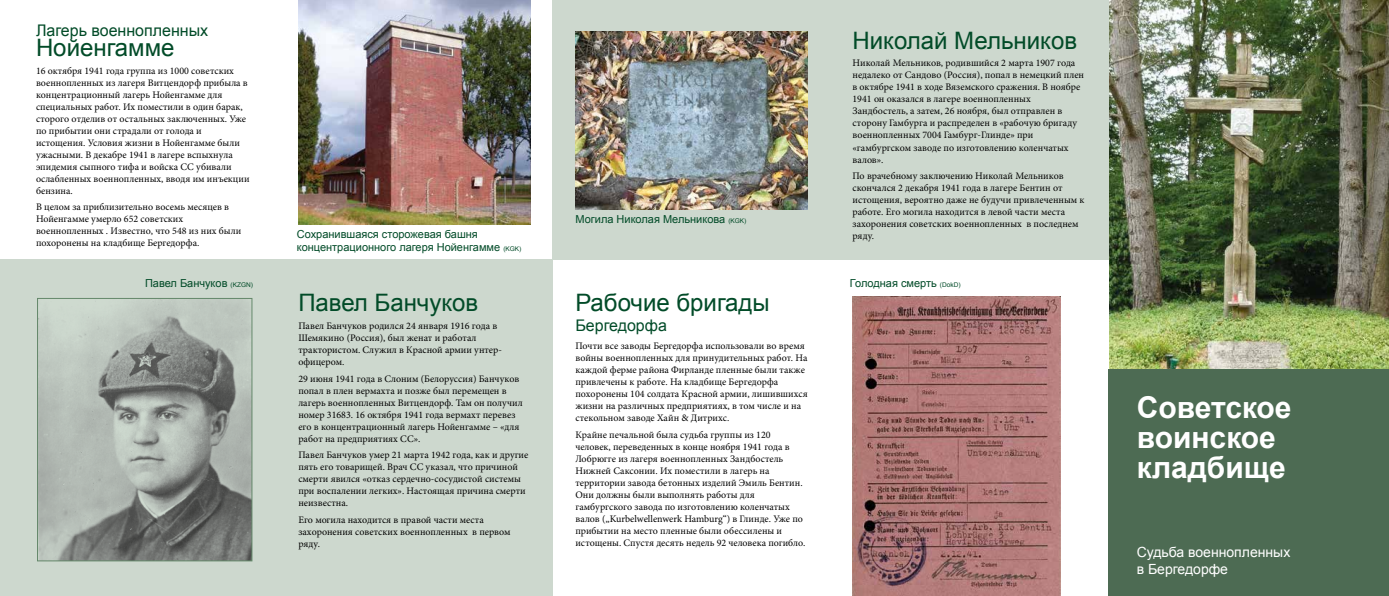
<style>
.page{position:relative;width:1389px;height:596px;background:#fff}
.page>*{position:absolute;margin:0;border:0;box-sizing:border-box;transform-origin:0 0}
.t1{font:700 30px/30px "Arial";color:#fff}
.t2{font:24px "Arial";color:#024b28}
.t3{font:16px "Arial";color:#024b28}
.t4{font:14px/17px "Arial";color:#fff}
.t5{font:11px/13.2px "Arial";color:#024b28}
.t6{font:10px/12px "Minion Pro";color:#000}
.s1{font-size:6.5px}
</style>
<div class="page">
<img style="left:1109px;top:0;width:280px;height:369px">
<div style="left:553px;top:0;width:556px;height:259px;background:#cdd8ce"></div>
<div style="left:0;top:259px;width:552px;height:336px;background:#cdd8ce"></div>
<div style="left:1108px;top:369px;width:281px;height:226px;background:#4d6b53"></div>
<img style="left:576px;top:31px;width:232px;height:178px">
<img style="left:298px;top:0;width:233px;height:225px">
<img style="left:39px;top:300px;width:211px;height:259px">
<div style="left:37px;top:298px;width:215px;height:263px;border:1px solid #64886a"></div>
<img style="left:852px;top:296px;width:208px;height:299px">
<h3 class="t3" style="left:36px;top:20px;width:174px">Лагерь военнопленных</h3>
<h2 class="t2" style="left:36px;top:32px;width:140px">Нойенгамме</h2>
<p class="t6" style="left:36px;top:64px;width:215px">16 октября 1941 года группа из 1000 советских военнопленных из лагеря Витцендорф прибыла в концентрационный лагерь Нойенгамме для специальных работ. Их поместили в один барак, сторого отделив от остальных заключенных. Уже по прибытии они страдали от голода и истощения. Условия жизни в Нойенгамме были ужасными. В декабре 1941 в лагере вспыхнула эпидемия сыпного тифа и войска СС убивали ослабленных военнопленных, вводя им инъекции бензина.</p>
<p class="t6" style="left:36px;top:201px;width:207px">В целом за приблизительно восемь месяцев в Нойенгамме умерло 652 советских военнопленных . Известно, что 548 из них были похоронены на кладбище Бергедорфа.</p>
<p class="t5" style="left:145px;top:276px;width:109px">Павел Банчуков <span class="s1">(KZGN)</span></p>
<p class="t5" style="left:297px;top:227px;width:226px">Сохранившаяся сторожевая башня концентрационного лагеря Нойенгамме <span class="s1">(KGK)</span></p>
<h2 class="t2" style="left:298px;top:287px;width:182px">Павел Банчуков</h2>
<p class="t6" style="left:298px;top:319px;width:205px">Павел Банчуков родился 24 января 1916 года в Шемякино (Россия), был женат и работал трактористом. Служил в Красной армии унтер&shy;офицером.</p>
<p class="t6" style="left:298px;top:372px;width:226px">29 июня 1941 года в Слоним (Белоруссия) Банчуков попал в плен вермахта и позже был перемещен в лагерь военнопленных Витцендорф. Там он получил номер 31683. 16 октября 1941 года вермахт перевез его в концентрационный лагерь Нойенгамме – «для работ на предприятиях СС».</p>
<p class="t6" style="left:298px;top:448px;width:231px">Павел Банчуков умер 21 марта 1942 года, как и другие пять его товарищей. Врач СС указал, что причиной смерти явился «отказ сердечно-сосудистой системы при воспалении легких». Настоящая причина смерти неизвестна.</p>
<p class="t6" style="left:298px;top:513px;width:214px">Его могила находится в правой части места захоронения советских военнопленных в первом ряду.</p>
<p class="t5" style="left:575px;top:212px;width:173px">Могила Николая Мельникова <span class="s1">(KGK)</span></p>
<h2 class="t2" style="left:575px;top:287px;width:196px">Рабочие бригады</h2>
<h3 class="t3" style="left:575px;top:315px;width:93px">Бергедорфа</h3>
<p class="t6" style="left:575px;top:339px;width:234px">Почти все заводы Бергедорфа использовали во время войны военнопленных для принудительных работ. На каждой ферме района Фирланде пленные были также привлечены к работе. На кладбище Бергедорфа похоронены 104 солдата Красной армии, лишившихся жизни на различных предприятиях, в том числе и на стекольном заводе Хайн &amp; Дитрихс.</p>
<p class="t6" style="left:575px;top:428px;width:231px">Крайне печальной была судьба группы из 120 человек, переведенных в конце ноября 1941 года в Лобрюгге из лагеря военнопленных Зандбостель Нижней Саксонии. Их поместили в лагерь на территории завода бетонных изделий Эмиль Бентин.<br>Они должны были выполнять работы для гамбургского завода по изготовлению коленчатых валов („Kurbelwellenwerk Hamburg“) в Глинде. Уже по прибытии на место пленные были обессилены и истощены. Спустя десять недель 92 человека погибло.</p>
<h2 class="t2" style="left:853px;top:25px;width:226px">Николай Мельников</h2>
<p class="t6" style="left:853px;top:57px;width:233px">Николай Мельников, родившийся 2 марта 1907 года недалеко от Сандово (Россия), попал в немецкий плен в октябре 1941 в ходе Вяземского сражения. В ноябре 1941 он оказался в лагере военнопленных Зандбостель, а затем, 26 ноября, был отправлен в сторону Гамбурга и распределен в «рабочую бригаду военнопленных 7004 Гамбург-Глинде» при «гамбургском заводе по изготовлению коленчатых валов».</p>
<p class="t6" style="left:853px;top:170px;width:234px">По врачебному заключению Николай Мельников скончался 2 декабря 1941 года в лагере Бентин от истощения, вероятно даже не будучи привлеченным к работе. Его могила находится в левой части места захоронения советских военнопленных в последнем ряду.</p>
<p class="t5" style="left:850px;top:276px;width:112px">Голодная смерть <span class="s1">(DokD)</span></p>
<h1 class="t1" style="left:1137px;top:393px;width:156px">Советское воинское кладбище</h1>
<h3 class="t4" style="left:1137px;top:543px;width:155px">Судьба военнопленных в Бергедорфе</h3>
</div>
